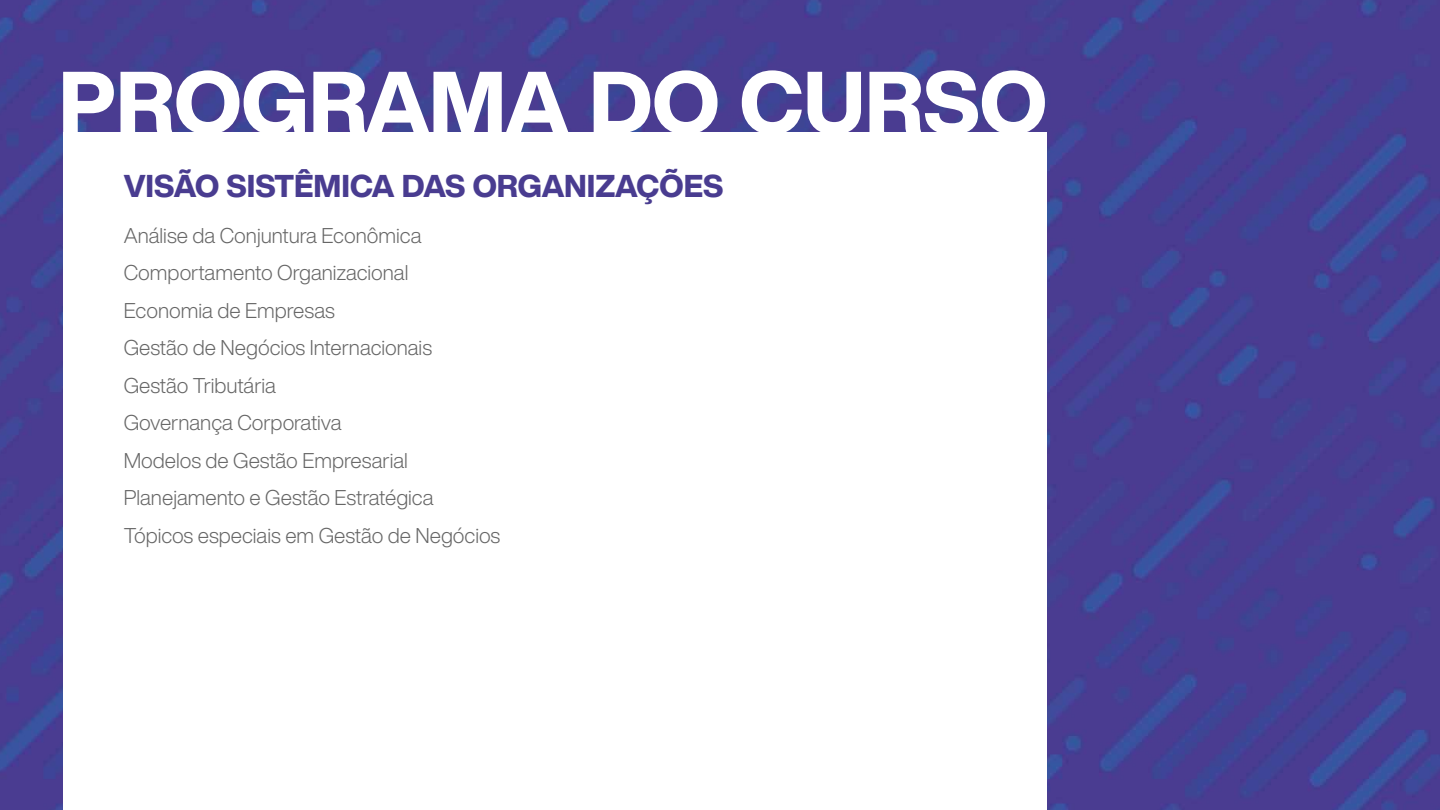
<style>
.page{position:relative;width:1440px;height:810px;background:#fff}
.page>*{position:absolute;margin:0;border:0;box-sizing:border-box;transform-origin:0 0}
.t1{font:800 86.4px "Helvetica Now Display";color:#fff}
.t2{font:800 31.05px "Helvetica Now Display";color:#493c90}
.t3{font:300 21px/37.5px "Helvetica Now Display";color:#666}
</style>
<div class="page">
<img style="left:0;top:0;width:1440px;height:810px">
<div style="left:64px;top:133px;width:983px;height:677px;background:#fff"></div>
<h1 class="t1" style="left:59px;top:43px;width:990px">PROGRAMA DO CURSO</h1>
<h2 class="t2" style="left:124px;top:165px;width:601px">VISÃO SISTÊMICA DAS ORGANIZAÇÕES</h2>
<p class="t3" style="left:124px;top:217px;width:378px">Análise da Conjuntura Econômica<br>Comportamento Organizacional<br>Economia de Empresas<br>Gestão de Negócios Internacionais<br>Gestão Tributária<br>Governança Corporativa<br>Modelos de Gestão Empresarial<br>Planejamento e Gestão Estratégica<br>Tópicos especiais em Gestão de Negócios</p>
</div>
